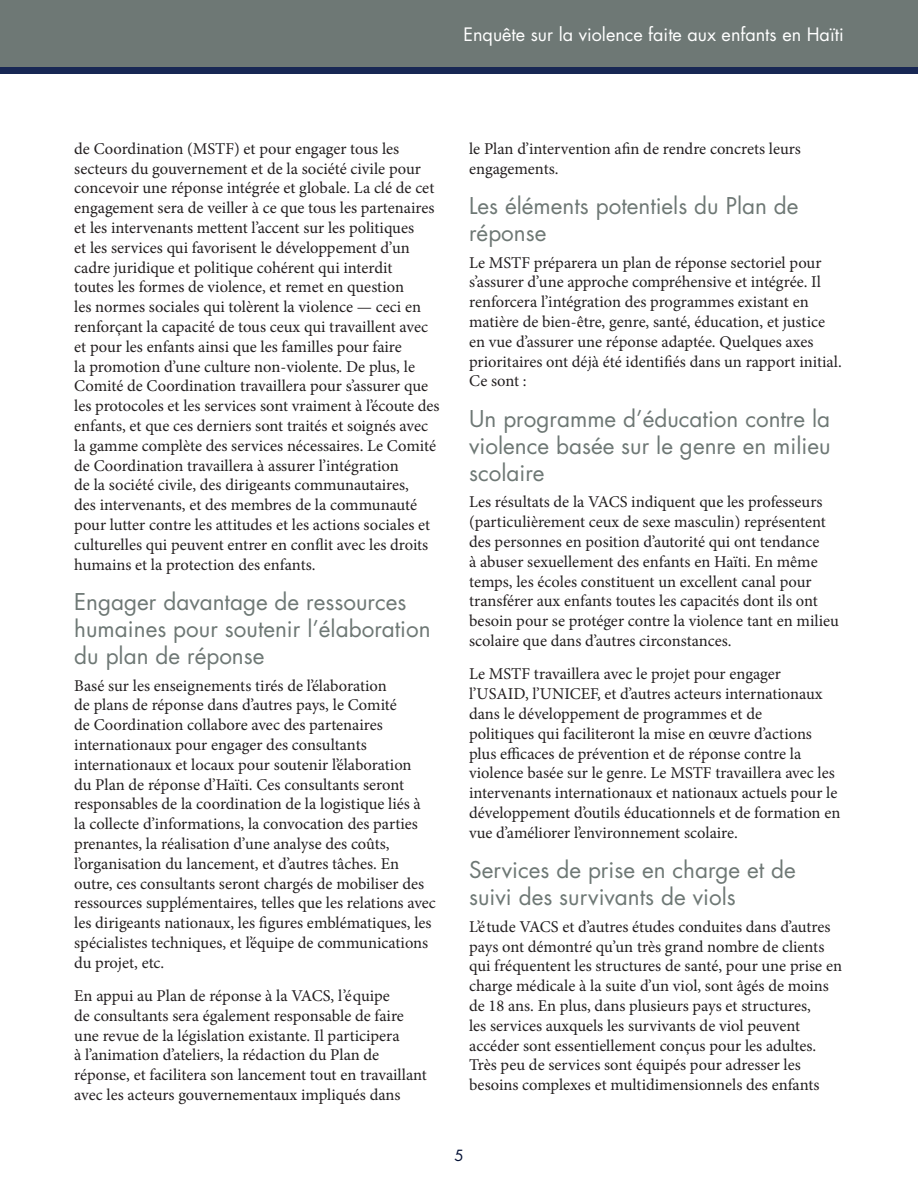
<style>
.page{position:relative;width:918px;height:1188px;background:#fff}
.page>*{position:absolute;margin:0;border:0;box-sizing:border-box;transform-origin:0 0}
.Heading_2{font:22.5px/27px "Futura Std";color:#6e7875}
.t1{font:18px "Futura Std";color:#fff}
.Body{font:16.5px/19.8px "Minion Pro";color:#231f20}
.t2{font:15px "Futura Std";color:#041135}
</style>
<div class="page">
<div style="left:0;top:0;width:918px;height:68px;background:#6e7875"></div>
<div style="left:0;top:68px;width:918px;height:6px;background:#182754"></div>
<p class="t1" style="left:464px;top:23px;width:382px">Enquête sur la violence faite aux enfants en Haïti</p>
<p class="Body" style="left:74px;top:139px;width:367px">de Coordination (MSTF) et pour engager tous les secteurs du gouvernement et de la société civile pour concevoir une réponse intégrée et globale. La clé de cet engagement sera de veiller à ce que tous les partenaires et les intervenants mettent l’accent sur les politiques<br>et les services qui favorisent le développement d’un cadre juridique et politique cohérent qui interdit<br>toutes les formes de violence, et remet en question<br>les normes sociales qui tolèrent la violence — ceci en renforçant la capacité de tous ceux qui travaillent avec et pour les enfants ainsi que les familles pour faire<br>la promotion d’une culture non-violente. De plus, le Comité de Coordination travaillera pour s’assurer que les protocoles et les services sont vraiment à l’écoute des enfants, et que ces derniers sont traités et soignés avec la gamme complète des services nécessaires. Le Comité de Coordination travaillera à assurer l’intégration<br>de la société civile, des dirigeants communautaires,<br>des intervenants, et des membres de la communauté pour lutter contre les attitudes et les actions sociales et culturelles qui peuvent entrer en conflit avec les droits humains et la protection des enfants.</p>
<p class="Heading_2" style="left:74px;top:589px;width:358px">Engager davantage de ressources humaines pour soutenir l’élaboration du plan de réponse</p>
<p class="Body" style="left:74px;top:676px;width:363px">Basé sur les enseignements tirés de l’élaboration<br>de plans de réponse dans d’autres pays, le Comité<br>de Coordination collabore avec des partenaires internationaux pour engager des consultants internationaux et locaux pour soutenir l’élaboration<br>du Plan de réponse d’Haïti. Ces consultants seront responsables de la coordination de la logistique liés à la collecte d’informations, la convocation des parties prenantes, la réalisation d’une analyse des coûts, l’organisation du lancement, et d’autres tâches. En outre, ces consultants seront chargés de mobiliser des ressources supplémentaires, telles que les relations avec les dirigeants nationaux, les figures emblématiques, les spécialistes techniques, et l’équipe de communications du projet, etc.</p>
<p class="Body" style="left:74px;top:986px;width:354px">En appui au Plan de réponse à la VACS, l’équipe<br>de consultants sera également responsable de faire une revue de la législation existante. Il participera<br>à l’animation d’ateliers, la rédaction du Plan de réponse, et facilitera son lancement tout en travaillant avec les acteurs gouvernementaux impliqués dans</p>
<p class="Body" style="left:469px;top:139px;width:333px">le Plan d’intervention afin de rendre concrets leurs engagements.</p>
<p class="Heading_2" style="left:469px;top:193px;width:331px">Les éléments potentiels du Plan de réponse</p>
<p class="Body" style="left:469px;top:253px;width:374px">Le MSTF préparera un plan de réponse sectoriel pour s’assurer d’une approche compréhensive et intégrée. Il renforcera l’intégration des programmes existant en matière de bien-être, genre, santé, éducation, et justice en vue d’assurer une réponse adaptée. Quelques axes prioritaires ont déjà été identifiés dans un rapport initial.<br>Ce sont :</p>
<p class="Heading_2" style="left:469px;top:405px;width:363px;text-align:justify">Un programme d’éducation contre la violence basée sur le genre en milieu scolaire</p>
<p class="Body" style="left:469px;top:492px;width:371px">Les résultats de la VACS indiquent que les professeurs (particulièrement ceux de sexe masculin) représentent des personnes en position d’autorité qui ont tendance<br>à abuser sexuellement des enfants en Haïti. En même temps, les écoles constituent un excellent canal pour transférer aux enfants toutes les capacités dont ils ont besoin pour se protéger contre la violence tant en milieu scolaire que dans d’autres circonstances.</p>
<p class="Body" style="left:469px;top:664px;width:373px">Le MSTF travaillera avec le projet pour engager l’USAID, l’UNICEF, et d’autres acteurs internationaux dans le développement de programmes et de<br>politiques qui faciliteront la mise en œuvre d’actions plus efficaces de prévention et de réponse contre la violence basée sur le genre. Le MSTF travaillera avec les intervenants internationaux et nationaux actuels pour le développement d’outils éducationnels et de formation en vue d’améliorer l’environnement scolaire.</p>
<p class="Heading_2" style="left:469px;top:857px;width:328px">Services de prise en charge et de suivi des survivants de viols</p>
<p class="Body" style="left:469px;top:917px;width:374px">L’étude VACS et d’autres études conduites dans d’autres pays ont démontré qu’un très grand nombre de clients qui fréquentent les structures de santé, pour une prise en charge médicale à la suite d’un viol, sont âgés de moins de 18 ans. En plus, dans plusieurs pays et structures,<br>les services auxquels les survivants de viol peuvent accéder sont essentiellement conçus pour les adultes.<br>Très peu de services sont équipés pour adresser les besoins complexes et multidimensionnels des enfants</p>
<p class="t2" style="left:454px;top:1146px;width:11px">5</p>
</div>
